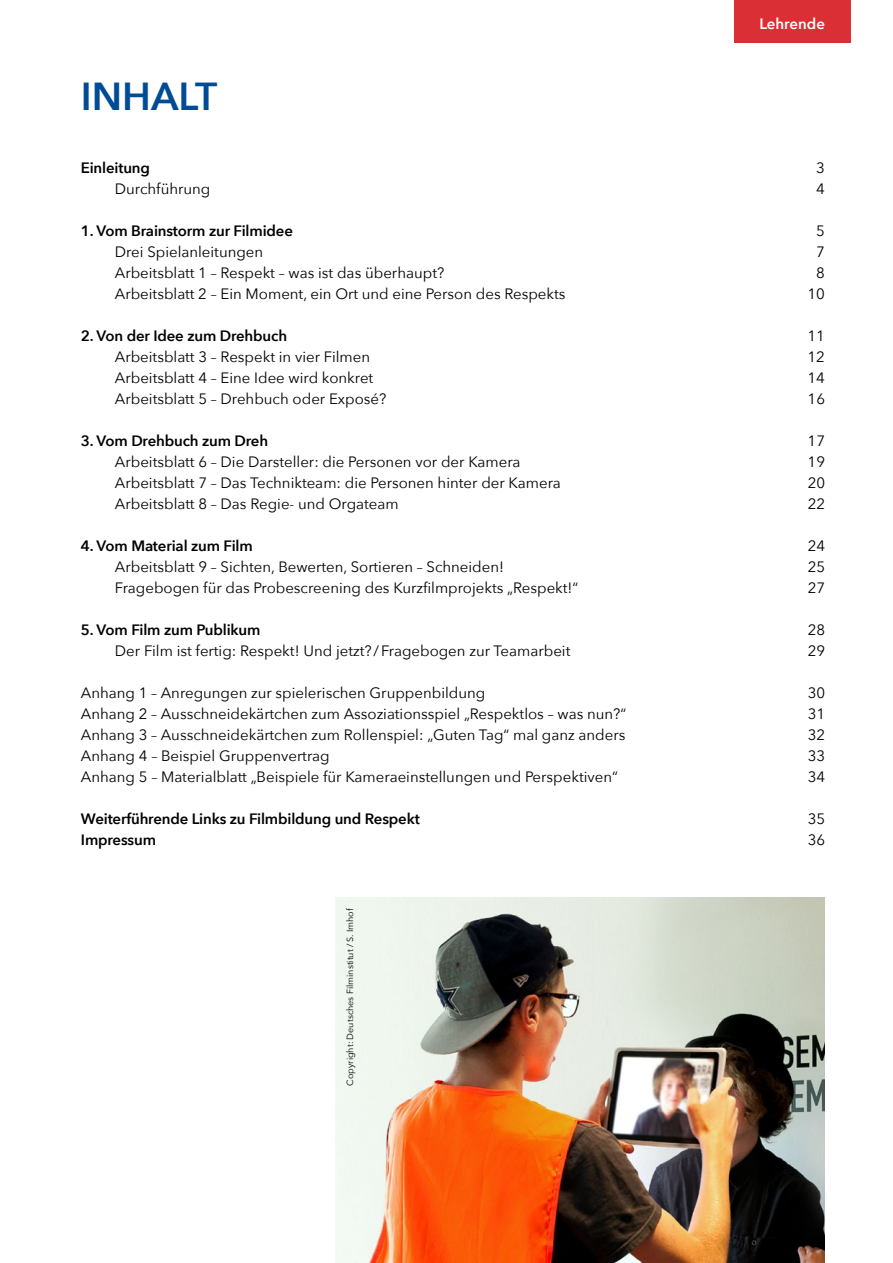
<style>
.page{position:relative;width:893px;height:1263px;background:#fff}
.page>*{position:absolute;margin:0;border:0;box-sizing:border-box;transform-origin:0 0}
.t1{font:600 39px "Avenir Next";color:#004b95}
.t2{font:15px "Avenir Next";color:#000}
.t3{font:600 15px "Avenir Next";letter-spacing:-.01em;color:#000}
.t4{font:600 15px "Avenir Next";color:#fff}
.t5{font:9px "Avenir Next";color:#000}
</style>
<div class="page">
<div style="left:734px;top:0;width:116px;height:43px;background:#db2f36"></div>
<img style="left:336px;top:898px;width:489px;height:365px">
<h1 class="t1" style="left:81px;top:63px;width:138px">Inhalt</h1>
<p class="t4" style="left:759px;top:11px;width:67px">Lehrende</p>
<p class="t3" style="left:81px;top:155px;width:71px">Einleitung</p>
<p class="t2" style="left:816px;top:155px;width:10px">3</p>
<p class="t2" style="left:115px;top:176px;width:97px">Durchführung</p>
<p class="t2" style="left:816px;top:176px;width:10px">4</p>
<p class="t3" style="left:81px;top:218px;width:214px">1. Vom Brainstorm zur Filmidee</p>
<p class="t2" style="left:816px;top:218px;width:10px">5</p>
<p class="t2" style="left:115px;top:239px;width:150px">Drei Spielanleitungen</p>
<p class="t2" style="left:816px;top:239px;width:10px">7</p>
<p class="t2" style="left:115px;top:260px;width:331px">Arbeitsblatt 1 – Respekt – was ist das überhaupt?</p>
<p class="t2" style="left:816px;top:260px;width:10px">8</p>
<p class="t2" style="left:115px;top:281px;width:452px">Arbeitsblatt 2 – Ein Moment, ein Ort und eine Person des Respekts</p>
<p class="t2" style="left:808px;top:281px;width:19px">10</p>
<p class="t3" style="left:81px;top:323px;width:208px">2. Von der Idee zum Drehbuch</p>
<p class="t2" style="left:808px;top:323px;width:19px">11</p>
<p class="t2" style="left:115px;top:344px;width:257px">Arbeitsblatt 3 – Respekt in vier Filmen</p>
<p class="t2" style="left:808px;top:344px;width:19px">12</p>
<p class="t2" style="left:115px;top:365px;width:260px">Arbeitsblatt 4 – Eine Idee wird konkret</p>
<p class="t2" style="left:808px;top:365px;width:19px">14</p>
<p class="t2" style="left:115px;top:386px;width:273px">Arbeitsblatt 5 – Drehbuch oder Exposé?</p>
<p class="t2" style="left:808px;top:386px;width:19px">16</p>
<p class="t3" style="left:81px;top:428px;width:189px">3. Vom Drehbuch zum Dreh</p>
<p class="t2" style="left:808px;top:428px;width:19px">17</p>
<p class="t2" style="left:115px;top:449px;width:407px">Arbeitsblatt 6 – Die Darsteller: die Personen vor der Kamera</p>
<p class="t2" style="left:808px;top:449px;width:19px">19</p>
<p class="t2" style="left:115px;top:470px;width:447px">Arbeitsblatt 7 – Das Technikteam: die Personen hinter der Kamera</p>
<p class="t2" style="left:808px;top:470px;width:19px">20</p>
<p class="t2" style="left:115px;top:491px;width:285px">Arbeitsblatt 8 – Das Regie- und Orgateam</p>
<p class="t2" style="left:808px;top:491px;width:19px">22</p>
<p class="t3" style="left:81px;top:533px;width:173px">4. Vom Material zum Film</p>
<p class="t2" style="left:808px;top:533px;width:19px">24</p>
<p class="t2" style="left:115px;top:554px;width:391px">Arbeitsblatt 9 – Sichten, Bewerten, Sortieren – Schneiden!</p>
<p class="t2" style="left:808px;top:554px;width:19px">25</p>
<p class="t2" style="left:115px;top:575px;width:465px">Fragebogen für das Probescreening des Kurzfilmprojekts „Respekt!“</p>
<p class="t2" style="left:808px;top:575px;width:19px">27</p>
<p class="t3" style="left:81px;top:617px;width:181px">5. Vom Film zum Publikum</p>
<p class="t2" style="left:808px;top:617px;width:19px">28</p>
<p class="t2" style="left:115px;top:638px;width:457px">Der Film ist fertig: Respekt! Und jetzt? /Fragebogen zur Teamarbeit</p>
<p class="t2" style="left:808px;top:638px;width:19px">29</p>
<p class="t2" style="left:81px;top:680px;width:406px">Anhang 1 – Anregungen zur spielerischen Gruppenbildung</p>
<p class="t2" style="left:808px;top:680px;width:19px">30</p>
<p class="t2" style="left:81px;top:701px;width:547px">Anhang 2 – Ausschneidekärtchen zum Assoziationsspiel „Respektlos – was nun?“</p>
<p class="t2" style="left:808px;top:701px;width:19px">31</p>
<p class="t2" style="left:81px;top:722px;width:546px">Anhang 3 – Ausschneidekärtchen zum Rollenspiel: „Guten Tag“ mal ganz anders</p>
<p class="t2" style="left:808px;top:722px;width:19px">32</p>
<p class="t2" style="left:81px;top:743px;width:250px">Anhang 4 – Beispiel Gruppenvertrag</p>
<p class="t2" style="left:808px;top:743px;width:19px">33</p>
<p class="t2" style="left:81px;top:764px;width:538px">Anhang 5 – Materialblatt „Beispiele für Kameraeinstellungen und Perspektiven“</p>
<p class="t2" style="left:808px;top:764px;width:19px">34</p>
<p class="t3" style="left:81px;top:806px;width:340px">Weiterführende Links zu Filmbildung und Respekt</p>
<p class="t2" style="left:808px;top:806px;width:19px">35</p>
<p class="t3" style="left:81px;top:827px;width:77px">Impressum</p>
<p class="t2" style="left:808px;top:827px;width:19px">36</p>
<p class="t5" style="left:342px;top:1086px;width:179px;rotate:-90deg">Copyright: Deutsches Filminstitut / S. Imhof</p>
</div>
